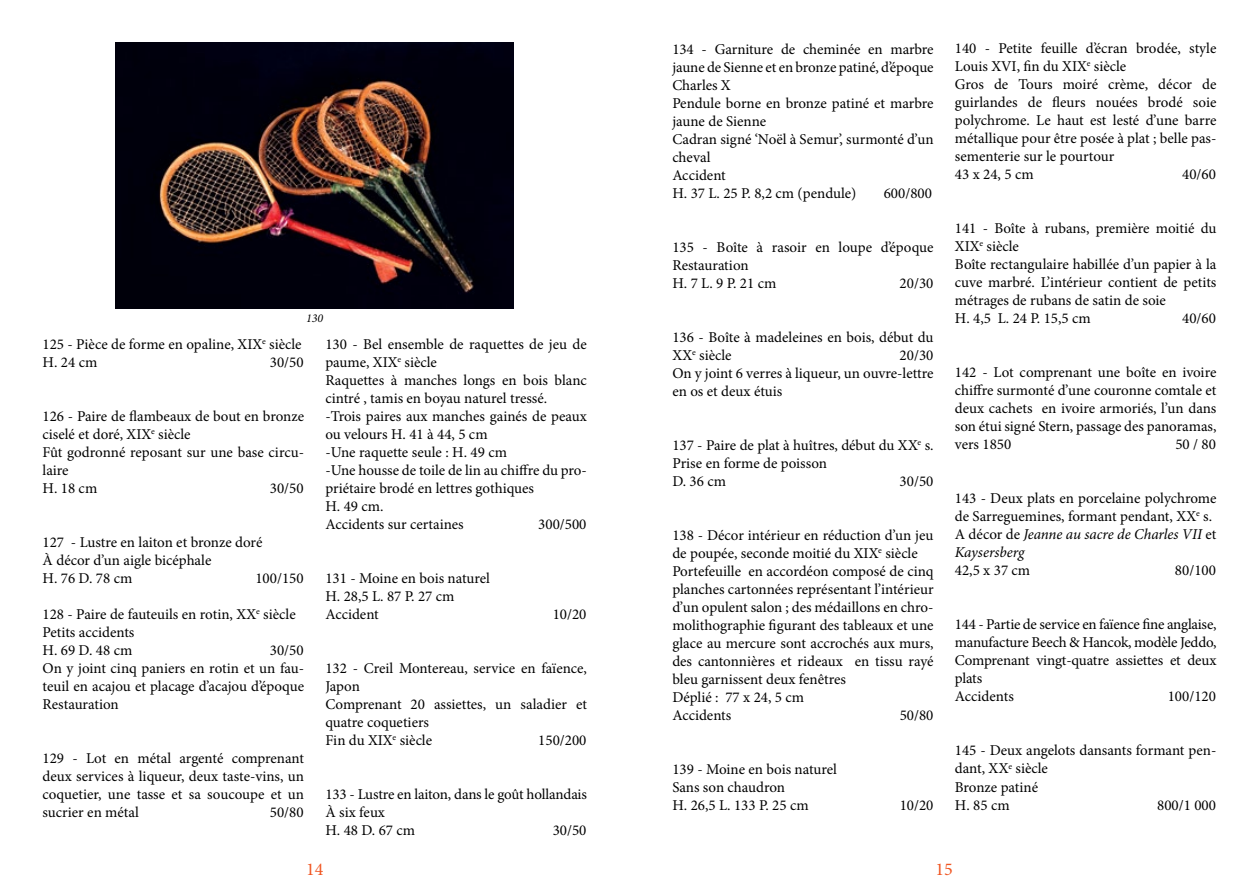
<style>
.page{position:relative;width:1259px;height:893px;background:#fff}
.page>*{position:absolute;margin:0;border:0;box-sizing:border-box;transform-origin:0 0}
.t1{font:18px "Minion Pro";color:#f05622}
.t2{font:15px/18px "Minion Pro";color:#000}
.t3{font:italic 12px "Minion Pro";color:#000}
.s1{font-style:italic}
</style>
<div class="page">
<img style="left:116px;top:43px;width:398px;height:265px">
<p class="t3" style="left:306px;top:310px;width:19px">130</p>
<p class="t2" style="left:43px;top:335px;width:260px">125 - Pièce de forme en opaline, XIX<sup>e</sup> siècle<br>H. 24 cm</p>
<p class="t2" style="left:270px;top:353px;width:35px">30/50</p>
<p class="t2" style="left:43px;top:407px;width:263px">126 - Paire de flambeaux de bout en bronze ciselé et doré, XIX<sup>e</sup> siècle<br>Fût godronné reposant sur une base circu&shy;laire<br>H. 18 cm</p>
<p class="t2" style="left:270px;top:479px;width:35px">30/50</p>
<p class="t2" style="left:43px;top:533px;width:221px">127 - Lustre en laiton et bronze doré à décor d’un aigle bicéphale<br>H. 76 D. 78 cm</p>
<p class="t2" style="left:255px;top:569px;width:50px">100/150</p>
<p class="t2" style="left:43px;top:605px;width:255px">128 - Paire de fauteuils en rotin, XX<sup>e</sup> siècle<br>Petits accidents<br>H. 69 D. 48 cm</p>
<p class="t2" style="left:43px;top:641px;width:263px;text-align:justify;text-indent:227px">30/50<br>On y joint cinq paniers en rotin et un fau&shy;teuil en acajou et placage d’acajou d’époque Restauration</p>
<p class="t2" style="left:43px;top:749px;width:263px;text-align:justify">129 - Lot en métal argenté comprenant deux services à liqueur, deux taste-vins, un coquetier, une tasse et sa soucoupe et un sucrier en métal</p>
<p class="t2" style="left:270px;top:803px;width:35px">50/80</p>
<p class="t2" style="left:325px;top:335px;width:263px">130 - Bel ensemble de raquettes de jeu de paume, XIX<sup>e</sup> siècle<br>Raquettes à manches longs en bois blanc cintré , tamis en boyau naturel tressé.<br>-Trois paires aux manches gainés de peaux ou velours H. 41 à 44, 5 cm<br>-Une raquette seule : H. 49 cm<br>-Une housse de toile de lin au chiffre du pro&shy;priétaire brodé en lettres gothiques<br>H. 49 cm.<br>Accidents sur certaines</p>
<p class="t2" style="left:538px;top:515px;width:50px">300/500</p>
<p class="t2" style="left:325px;top:569px;width:166px">131 - Moine en bois naturel<br>H. 28,5 L. 87 P. 27 cm<br>Accident</p>
<p class="t2" style="left:553px;top:605px;width:35px">10/20</p>
<p class="t2" style="left:325px;top:659px;width:263px">132 - Creil Montereau, service en faïence,<br>Japon<br>Comprenant 20 assiettes, un saladier et quatre coquetiers<br>Fin du XIX<sup>e</sup> siècle</p>
<p class="t2" style="left:538px;top:731px;width:50px">150/200</p>
<p class="t2" style="left:325px;top:785px;width:263px">133 - Lustre en laiton, dans le goût hollandais à six feux<br>H. 48 D. 67 cm</p>
<p class="t2" style="left:553px;top:821px;width:35px">30/50</p>
<p class="t2" style="left:672px;top:40px;width:263px">134 - Garniture de cheminée en marbre jaune de Sienne et en bronze patiné, d’époque<br>Charles X<br>Pendule borne en bronze patiné et marbre jaune de Sienne<br>Cadran signé ‘Noël à Semur’, surmonté d’un cheval<br>Accident<br>H. 37 L. 25 P. 8,2 cm (pendule)</p>
<p class="t2" style="left:883px;top:184px;width:50px">600/800</p>
<p class="t2" style="left:672px;top:238px;width:263px">135 - Boîte à rasoir en loupe d’époque<br>Restauration<br>H. 7 L. 9 P. 21 cm</p>
<p class="t2" style="left:899px;top:274px;width:35px">20/30</p>
<p class="t2" style="left:672px;top:328px;width:263px">136 - Boîte à madeleines en bois, début du<br>XX<sup>e</sup> siècle</p>
<p class="t2" style="left:672px;top:346px;width:263px;text-align:justify;text-indent:227px">20/30<br>On y joint 6 verres à liqueur, un ouvre-lettre en os et deux étuis</p>
<p class="t2" style="left:672px;top:436px;width:263px">137 - Paire de plat à huîtres, début du XX<sup>e</sup> s.<br>Prise en forme de poisson<br>D. 36 cm</p>
<p class="t2" style="left:899px;top:472px;width:35px">30/50</p>
<p class="t2" style="left:672px;top:526px;width:263px">138 - Décor intérieur en réduction d’un jeu de poupée, seconde moitié du XIX<sup>e</sup> siècle Portefeuille en accordéon composé de cinq planches cartonnées représentant l’intérieur d’un opulent salon ; des médaillons en chro&shy;molithographie figurant des tableaux et une glace au mercure sont accrochés aux murs, des cantonnières et rideaux en tissu rayé bleu garnissent deux fenêtres<br>Déplié : 77 x 24, 5 cm<br>Accidents</p>
<p class="t2" style="left:899px;top:706px;width:35px">50/80</p>
<p class="t2" style="left:672px;top:760px;width:166px">139 - Moine en bois naturel<br>Sans son chaudron<br>H. 26,5 L. 133 P. 25 cm</p>
<p class="t2" style="left:899px;top:796px;width:35px">10/20</p>
<p class="t2" style="left:955px;top:40px;width:263px">140 - Petite feuille d’écran brodée, style Louis XVI, fin du XIX<sup>e</sup> siècle<br>Gros de Tours moiré crème, décor de guirlandes de fleurs nouées brodé soie polychrome. Le haut est lesté d’une barre métallique pour être posée à plat ; belle pas&shy;sementerie sur le pourtour<br>43 x 24, 5 cm</p>
<p class="t2" style="left:1182px;top:166px;width:35px">40/60</p>
<p class="t2" style="left:955px;top:220px;width:263px">141 - Boîte à rubans, première moitié du<br>XIX<sup>e</sup> siècle<br>Boîte rectangulaire habillée d’un papier à la cuve marbré. L’intérieur contient de petits métrages de rubans de satin de soie<br>H. 4,5 L. 24 P. 15,5 cm</p>
<p class="t2" style="left:1182px;top:310px;width:35px">40/60</p>
<p class="t2" style="left:955px;top:364px;width:263px;text-align:justify">142 - Lot comprenant une boîte en ivoire chiffre surmonté d’une couronne comtale et deux cachets en ivoire armoriés, l’un dans son étui signé Stern, passage des panoramas, vers 1850</p>
<p class="t2" style="left:1175px;top:436px;width:42px">50 / 80</p>
<p class="t2" style="left:955px;top:490px;width:263px">143 - Deux plats en porcelaine polychrome de Sarreguemines, formant pendant, XX<sup>e</sup> s.<br>A décor de <span class="s1">Jeanne au sacre de Charles VII</span> et <span class="s1">Kaysersberg</span></p>
<p class="t2" style="left:955px;top:562px;width:77px">42,5 x 37 cm</p>
<p class="t2" style="left:1175px;top:562px;width:42px">80/100</p>
<p class="t2" style="left:955px;top:616px;width:263px">144 - Partie de service en faïence fine anglaise, manufacture Beech &amp; Hancok, modèle Jeddo,<br>Comprenant vingt-quatre assiettes et deux plats<br>Accidents</p>
<p class="t2" style="left:1167px;top:688px;width:50px">100/120</p>
<p class="t2" style="left:955px;top:742px;width:263px">145 - Deux angelots dansants formant pen&shy;dant, XX<sup>e</sup> siècle<br>Bronze patiné<br>H. 85 cm</p>
<p class="t2" style="left:1157px;top:796px;width:60px">800/1 000</p>
<p class="t1" style="left:306px;top:857px;width:19px">14</p>
<p class="t1" style="left:935px;top:857px;width:19px">15</p>
</div>
